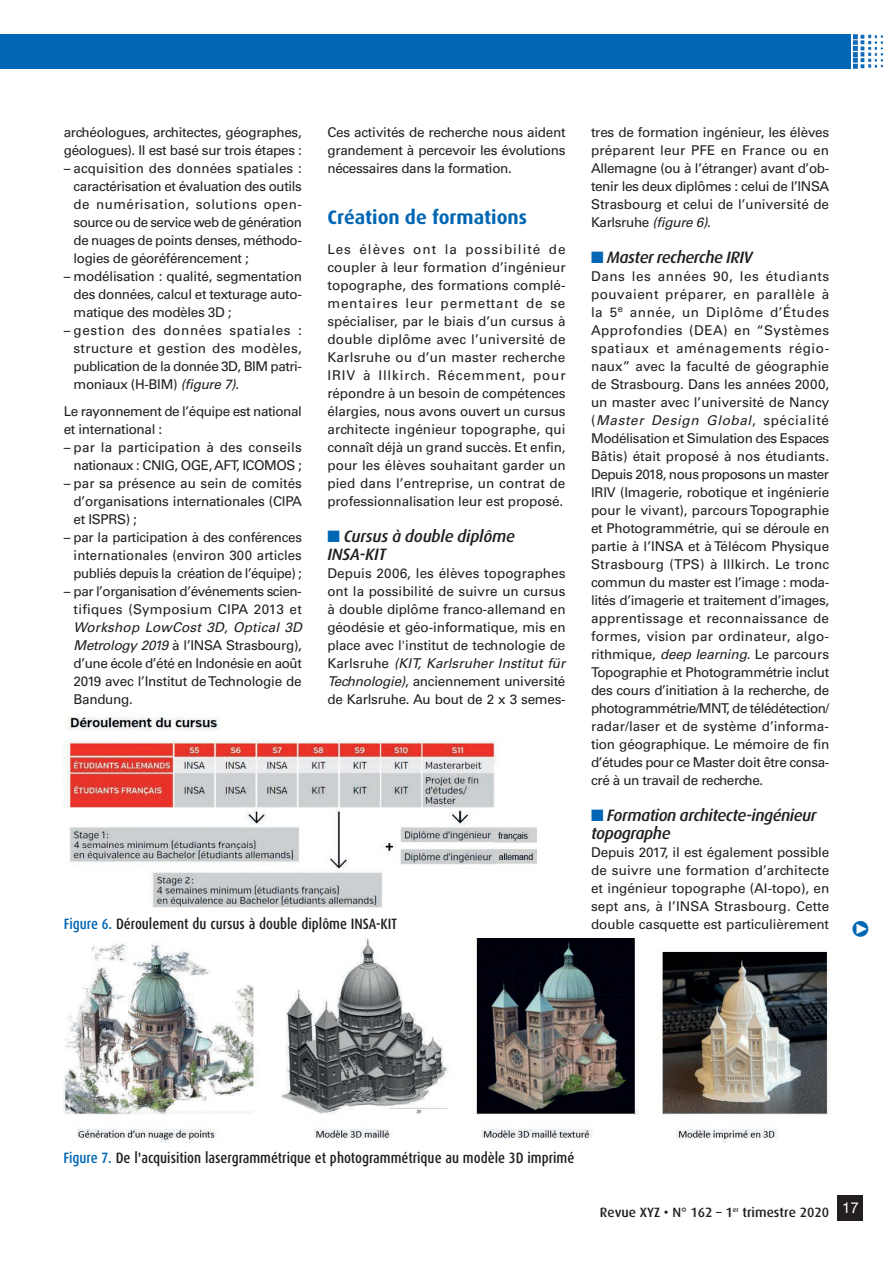
<style>
.page{position:relative;width:893px;height:1263px;background:#fff}
.page>*{position:absolute;margin:0;border:0;box-sizing:border-box;transform-origin:0 0}
.t1{font:700 19.5px "Dax";color:#0166b3}
.t2{font:italic 500 16.5px/18px "Dax";letter-spacing:-.03em;color:#231f20}
.t3{font:italic 500 16.5px/18px "Dax";letter-spacing:-.01em;color:#231f20}
.t4{font:500 15px "Dax Condensed";color:#231f20}
.t5{font:13.5px/18px "Univers LT Std";letter-spacing:-.025em;color:#231f20;text-align:justify}
.t6{font:13.5px/18px "Univers LT Std";letter-spacing:.02em;color:#231f20;text-align:right}
.t7{font:500 13.5px "Dax";color:#231f20}
.s1{font-style:italic}
.s2{color:#0166b3}
</style>
<div class="page">
<div style="left:838px;top:1195px;width:25px;height:25px;background:#231f20"></div>
<img style="left:850px;top:34px;width:32px;height:35px">
<div style="left:0;top:34px;width:850px;height:34px;background:#0166b3"></div>
<img style="left:63px;top:939px;width:767px;height:204px">
<img style="left:64px;top:713px;width:473px;height:195px">
<p class="t5" style="left:64px;top:123px;width:240px">archéologues, architectes, géographes, géologues). Il est basé sur trois étapes :</p>
<p class="t5" style="left:74px;top:159px;width:230px;text-indent:-10px">– acquisition des données spatiales : caractérisation et évaluation des outils de numérisation, solutions open&shy;source ou de service web de génération de nuages de points denses, méthodo&shy;logies de géoréférencement ;</p>
<p class="t5" style="left:74px;top:267px;width:230px;text-indent:-10px">– modélisation : qualité, segmentation des données, calcul et texturage auto&shy;matique des modèles 3D ;</p>
<p class="t5" style="left:74px;top:321px;width:230px;text-indent:-10px">– gestion des données spatiales : structure et gestion des modèles, publication de la donnée 3D, BIM patri&shy;moniaux (H-BIM) <span class="s1">(figure 7)</span>.</p>
<p class="t5" style="left:64px;top:402px;width:240px">Le rayonnement de l’équipe est national et international :</p>
<p class="t6" style="left:64px;top:438px;width:240px">– par la participation à des conseils nationaux : CNIG, OGE, AFT, ICOMOS ;</p>
<p class="t5" style="left:74px;top:474px;width:230px;text-indent:-10px">– par sa présence au sein de comités d’organisations internationales (CIPA et ISPRS) ;</p>
<p class="t5" style="left:74px;top:528px;width:230px;text-indent:-10px">– par la participation à des conférences internationales (environ 300 articles publiés depuis la création de l’équipe) ;</p>
<p class="t5" style="left:64px;top:582px;width:240px;text-align:right">– par l’organisation d’événements scien&shy;tifiques (Symposium CIPA 2013 et</p>
<p class="t5" style="left:74px;top:618px;width:230px"><span class="s1">Workshop LowCost 3D, Optical 3D Metrology 2019</span> à l’INSA Strasbourg), d’une école d’été en Indonésie en août 2019 avec l’Institut de Technologie de Bandung.</p>
<p class="t5" style="left:327px;top:123px;width:240px">Ces activités de recherche nous aident grandement à percevoir les évolutions nécessaires dans la formation.</p>
<h1 class="t1" style="left:327px;top:206px;width:201px">Création de formations</h1>
<p class="t5" style="left:327px;top:240px;width:240px">Les élèves ont la possibilité de coupler à leur formation d’ingénieur topographe, des formations complé&shy;mentaires leur permettant de se spécialiser, par le biais d’un cursus à double diplôme avec l’université de Karlsruhe ou d’un master recherche IRIV à Illkirch. Récemment, pour répondre à un besoin de compétences élargies, nous avons ouvert un cursus architecte ingénieur topographe, qui connaît déjà un grand succès. Et enfin, pour les élèves souhaitant garder un pied dans l’entreprise, un contrat de professionnalisation leur est proposé.</p>
<p class="t3" style="left:327px;top:527px;width:189px;text-indent:16px">Cursus à double diplôme<br>INSA-KIT</p>
<p class="t5" style="left:327px;top:564px;width:240px">Depuis 2006, les élèves topographes ont la possibilité de suivre un cursus à double diplôme franco-allemand en géodésie et géo-informatique, mis en place avec l'institut de technologie de Karlsruhe <span class="s1">(KIT, Karlsruher Institut für Technologie)</span>, anciennement université de Karlsruhe. Au bout de 2 x 3 semes-</p>
<p class="t4" style="left:64px;top:915px;width:335px"><span class="s2">Figure 6.</span> Déroulement du cursus à double diplôme INSA-KIT</p>
<p class="t5" style="left:591px;top:123px;width:240px">tres de formation ingénieur, les élèves préparent leur PFE en France ou en Allemagne (ou à l’étranger) avant d’ob&shy;tenir les deux diplômes : celui de l’INSA Strasbourg et celui de l’université de Karlsruhe <span class="s1">(figure 6)</span>.</p>
<p class="t2" style="left:607px;top:248px;width:147px">Master recherche IRIV</p>
<p class="t5" style="left:591px;top:267px;width:240px">Dans les années 90, les étudiants pouvaient préparer, en parallèle à la 5<sup>e</sup> année, un Diplôme d’Études Approfondies (DEA) en “Systèmes spatiaux et aménagements régio&shy;naux” avec la faculté de géographie de Strasbourg. Dans les années 2000, un master avec l’université de Nancy (<span class="s1">Master Design Global</span>, spécialité Modélisation et Simulation des Espaces Bâtis) était proposé à nos étudiants.<br>Depuis 2018, nous proposons un master IRIV (Imagerie, robotique et ingénierie pour le vivant), parcours Topographie et Photogrammétrie, qui se déroule en partie à l’INSA et à Télécom Physique Strasbourg (TPS) à Illkirch. Le tronc commun du master est l’image : moda&shy;lités d’imagerie et traitement d’images, apprentissage et reconnaissance de formes, vision par ordinateur, algo&shy;rithmique, <span class="s1">deep learning</span>. Le parcours Topographie et Photogrammétrie inclut des cours d’initiation à la recherche, de photogrammétrie/MNT, de télédétection/ radar/laser et de système d’informa&shy;tion géographique. Le mémoire de fin d’études pour ce Master doit être consa&shy;cré à un travail de recherche.</p>
<p class="t2" style="left:591px;top:806px;width:227px;text-indent:16px">Formation architecte-ingénieur topographe</p>
<p class="t5" style="left:591px;top:843px;width:240px">Depuis 2017, il est également possible de suivre une formation d’architecte et ingénieur topographe (AI-topo), en sept ans, à l’INSA Strasbourg. Cette double casquette est particulièrement</p>
<p class="t4" style="left:63px;top:1149px;width:512px"><span class="s2">Figure 7.</span> De l'acquisition lasergrammétrique et photogrammétrique au modèle 3D imprimé</p>
<p class="t7" style="left:600px;top:1205px;width:260px">Revue XYZ • N° 162 – 1<sup>er</sup> trimestre 2020 <sup>17</sup></p>
</div>
